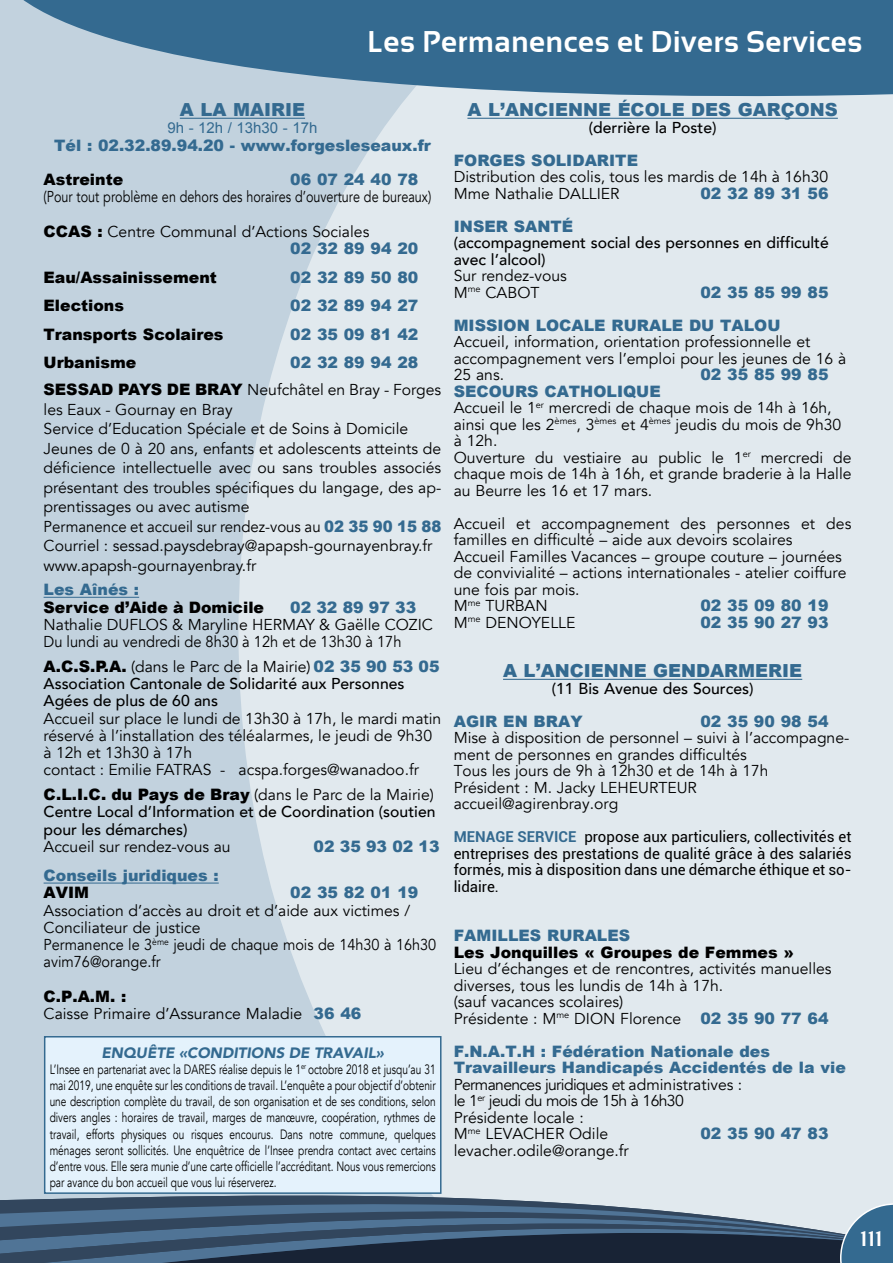
<style>
.page{position:relative;width:893px;height:1263px;background:#c2d2de}
.page>*{position:absolute;margin:0;border:0;box-sizing:border-box;transform-origin:0 0}
.t1{font:700 30px "Sansation";letter-spacing:.02em;color:#fff}
.t2{font:700 21px "Sansation";color:#fff}
.t3{font:900 18px "Arial";color:#346a90}
.t4{font:15.75px/16.5px "Avenir";color:#000}
.t5{font:900 15.75px/33px "Arial";color:#346a90}
.t6{font:500 15.75px/17.2px "Avenir";color:#000}
.t7{font:900 15.75px "Arial";color:#000}
.t8{font:15.75px/34.5px "Avenir";color:#000;scale:.8 1}
.t9{font:15px/16.5px "Roboto";color:#000;text-align:justify}
.t10{font:italic 900 15px "Avenir";color:#346a90}
.t11{font:15px "Arial";color:#346a90}
.t12{font:13.5px/16.2px "Avenir";color:#000;text-align:justify;scale:.75 1}
.s1{font-family:"Arial";font-weight:900}
.s2{font-family:"Arial";font-weight:900;color:#346a90}
.s3{font-weight:400}
.s4{font-weight:700;color:#346a90}
</style>
<div class="page">
<div style="left:238px;top:123px;width:655px;height:1030px;background:#e1e9ee"></div>
<svg style="left:23px;top:0;width:870px;height:123px;fill:#346a90"></svg>
<div style="left:441px;top:1153px;width:427px;height:50px;background:#e1e9ee"></div>
<svg style="left:0;top:1180px;width:858px;height:23px;background:#b6c2cc"></svg>
<svg style="left:0;top:1203px;width:893px;height:60px;background:#425971"></svg>
<hr style="left:467px;top:118px;width:371px;height:1px;background:#346a90">
<hr style="left:503px;top:679px;width:299px;height:1px;background:#346a90">
<hr style="left:180px;top:118px;width:125px;height:1px;background:#346a90">
<hr style="left:44px;top:597px;width:95px;height:1px;background:#346a90">
<hr style="left:44px;top:882px;width:175px;height:1px;background:#346a90">
<div style="left:45px;top:1037px;width:396px;height:156px;background:#e4f2fc"></div>
<div style="left:44px;top:1036px;width:397px;height:158px;border:2px solid #346a90"></div>
<h1 class="t1" style="left:367px;top:24px;width:496px">Les Permanences et Divers Services</h1>
<p class="t3" style="left:180px;top:100px;width:127px">A LA MAIRIE</p>
<p class="t11" style="left:167px;top:118px;width:152px">9h - 12h / 13h30 - 17h</p>
<p class="t5" style="left:54px;top:129px;width:378px">Tél : 02.32.89.94.20 - www.forgesleseaux.fr</p>
<p class="t7" style="left:44px;top:171px;width:81px">Astreinte</p>
<p class="t5" style="left:290px;top:163px;width:130px">06 07 24 40 78</p>
<p class="t8" style="left:44px;top:180px;width:486px">(Pour tout problème en dehors des horaires d’ouverture de bureaux)<br><span class="s1">CCAS :</span> Centre Communal d’Actions Sociales</p>
<p class="t5" style="left:290px;top:232px;width:130px">02 32 89 94 20</p>
<p class="t7" style="left:44px;top:268px;width:175px">Eau/Assainissement</p>
<p class="t5" style="left:290px;top:261px;width:130px">02 32 89 50 80</p>
<p class="t7" style="left:44px;top:297px;width:82px">Elections</p>
<p class="t5" style="left:290px;top:289px;width:130px">02 32 89 94 27</p>
<p class="t7" style="left:44px;top:325px;width:181px">Transports Scolaires</p>
<p class="t5" style="left:290px;top:318px;width:130px">02 35 09 81 42</p>
<p class="t7" style="left:44px;top:354px;width:94px">Urbanisme</p>
<p class="t5" style="left:290px;top:346px;width:130px">02 32 89 94 28</p>
<p class="t4" style="left:44px;top:380px;width:399px;line-height:19.5px"><span class="s1">SESSAD PAYS DE BRAY</span> Neufchâtel en Bray - Forges les Eaux - Gournay en Bray<br>Service d’Education Spéciale et de Soins à Domicile Jeunes de 0 à 20 ans, enfants et adolescents atteints de déficience intellectuelle avec ou sans troubles associés présentant des troubles spécifiques du langage, des ap&shy;prentissages ou avec autisme<br>Permanence et accueil sur rendez-vous au <span class="s2">02 35 90 15 88<br></span>Courriel : sessad.paysdebray@apapsh-gournayenbray.fr www.apapsh-gournayenbray.fr</p>
<p class="t5" style="left:44px;top:573px;width:97px">Les Aînés :</p>
<p class="t7" style="left:44px;top:598px;width:222px">Service d’Aide à Domicile</p>
<p class="t5" style="left:290px;top:591px;width:128px">02 32 89 97 33</p>
<p class="t4" style="left:44px;top:616px;width:391px;line-height:17.2px">Nathalie DUFLOS &amp; Maryline HERMAY &amp; Gaëlle COZIC<br>Du lundi au vendredi de 8h30 à 12h et de 13h30 à 17h</p>
<p class="t6" style="left:44px;top:657px;width:398px"><span class="s1">A.C.S.P.A.</span> <span class="s3">(dans le Parc de la Mairie)</span> <span class="s2">02 35 90 53 05<br></span>Association Cantonale de Solidarité aux Personnes<br>Agées de plus de 60 ans</p>
<p class="t4" style="left:44px;top:710px;width:399px;line-height:17.2px">Accueil sur place le lundi de 13h30 à 17h, le mardi matin réservé à l’installation des téléalarmes, le jeudi de 9h30 à 12h et 13h30 à 17h<br>contact : Emilie FATRAS - acspa.forges@wanadoo.fr</p>
<p class="t6" style="left:44px;top:785px;width:393px;text-align:justify"><span class="s1">C.L.I.C. du Pays de Bray</span> <span class="s3">(dans le Parc de la Mairie)<br></span>Centre Local d’Information et de Coordination (soutien pour les démarches)</p>
<p class="t4" style="left:44px;top:838px;width:189px">Accueil sur rendez-vous au</p>
<p class="t5" style="left:314px;top:830px;width:128px">02 35 93 02 13</p>
<p class="t5" style="left:44px;top:859px;width:177px">Conseils juridiques :</p>
<p class="t7" style="left:44px;top:884px;width:47px">AVIM</p>
<p class="t5" style="left:290px;top:876px;width:130px">02 35 82 01 19</p>
<p class="t4" style="left:44px;top:902px;width:394px;line-height:17.2px">Association d’accès au droit et d’aide aux victimes / Conciliateur de justice<br>Permanence le 3<sup>ème</sup> jeudi de chaque mois de 14h30 à 16h30 avim76@orange.fr</p>
<p class="t7" style="left:44px;top:987px;width:84px">C.P.A.M. :</p>
<p class="t4" style="left:44px;top:1006px;width:319px">Caisse Primaire d’Assurance Maladie <span class="s2">36 46</span></p>
<p class="t10" style="left:102px;top:1040px;width:284px">ENQUÊTE «CONDITIONS DE TRAVAIL»</p>
<p class="t12" style="left:50px;top:1061px;width:516px">L’Insee en partenariat avec la DARES réalise depuis le 1<sup>er</sup> octobre 2018 et jusqu’au 31 mai 2019, une enquête sur les conditions de travail. L’enquête a pour objectif d’obtenir une description complète du travail, de son organisation et de ses conditions, selon divers angles : horaires de travail, marges de manœuvre, coopération, rythmes de travail, efforts physiques ou risques encourus. Dans notre commune, quelques ménages seront sollicités. Une enquêtrice de l’Insee prendra contact avec certains d’entre vous. Elle sera munie d’une carte officielle l’accréditant. Nous vous remercions par avance du bon accueil que vous lui réserverez.</p>
<p class="t3" style="left:467px;top:100px;width:372px">A L’ANCIENNE ÉCOLE DES GARÇONS</p>
<p class="t6" style="left:589px;top:118px;width:129px">(derrière la Poste)</p>
<p class="t5" style="left:454px;top:144px;width:186px">FORGES SOLIDARITE</p>
<p class="t4" style="left:454px;top:169px;width:376px">Distribution des colis, tous les mardis de 14h à 16h30<br>Mme Nathalie DALLIER</p>
<p class="t5" style="left:700px;top:177px;width:130px">02 32 89 31 56</p>
<p class="t5" style="left:454px;top:210px;width:121px">INSER SANTÉ</p>
<p class="t6" style="left:454px;top:233px;width:377px;line-height:16.5px">(accompagnement social des personnes en difficulté avec l’alcool)</p>
<p class="t4" style="left:454px;top:268px;width:115px">Sur rendez-vous<br>M<sup>me</sup> CABOT</p>
<p class="t5" style="left:454px;top:276px;width:376px;text-indent:247px">02 35 85 99 85<br>MISSION LOCALE RURALE DU TALOU</p>
<p class="t4" style="left:454px;top:334px;width:394px">Accueil, information, orientation professionnelle et accompagnement vers l’emploi pour les jeunes de 16 à<br>25 ans.</p>
<p class="t5" style="left:700px;top:358px;width:130px">02 35 85 99 85</p>
<p class="t5" style="left:454px;top:375px;width:209px">SECOURS CATHOLIQUE</p>
<p class="t4" style="left:454px;top:400px;width:399px">Accueil le 1<sup>er</sup> mercredi de chaque mois de 14h à 16h, ainsi que les 2<sup>èmes</sup>, 3<sup>èmes</sup> et 4<sup>èmes</sup> jeudis du mois de 9h30 à 12h.<br>Ouverture du vestiaire au public le 1<sup>er</sup> mercredi de chaque mois de 14h à 16h, et grande braderie à la Halle au Beurre les 16 et 17 mars.</p>
<p class="t4" style="left:454px;top:515px;width:399px">Accueil et accompagnement des personnes et des familles en difficulté – aide aux devoirs scolaires<br>Accueil Familles Vacances – groupe couture – journées de convivialité – actions internationales - atelier coiffure une fois par mois.<br>M<sup>me</sup> TURBAN</p>
<p class="t5" style="left:700px;top:589px;width:130px">02 35 09 80 19</p>
<p class="t4" style="left:454px;top:614px;width:123px">M<sup>me</sup> DENOYELLE</p>
<p class="t5" style="left:700px;top:606px;width:130px">02 35 90 27 93</p>
<p class="t3" style="left:503px;top:661px;width:301px">A L’ANCIENNE GENDARMERIE</p>
<p class="t6" style="left:552px;top:679px;width:203px">(11 Bis Avenue des Sources)</p>
<p class="t5" style="left:454px;top:705px;width:130px">AGIR EN BRAY</p>
<p class="t5" style="left:700px;top:705px;width:130px">02 35 90 98 54</p>
<p class="t4" style="left:454px;top:730px;width:397px">Mise à disposition de personnel – suivi à l’accompagne&shy;ment de personnes en grandes difficultés<br>Tous les jours de 9h à 12h30 et de 14h à 17h<br>Président : M. Jacky LEHEURTEUR accueil@agirenbray.org</p>
<p class="t9" style="left:454px;top:828px;width:399px"><span class="s4">MENAGE SERVICE</span> propose aux particuliers, collectivités et entreprises des prestations de qualité grâce à des salariés formés, mis à disposition dans une démarche éthique et so&shy;lidaire.</p>
<p class="t5" style="left:454px;top:919px;width:178px">FAMILLES RURALES</p>
<p class="t7" style="left:454px;top:943px;width:342px">Les Jonquilles « Groupes de Femmes »</p>
<p class="t4" style="left:454px;top:961px;width:379px">Lieu d’échanges et de rencontres, activités manuelles diverses, tous les lundis de 14h à 17h.<br>(sauf vacances scolaires)<br>Présidente : M<sup>me</sup> DION Florence <span class="s2">02 35 90 77 64</span></p>
<p class="t5" style="left:454px;top:1043px;width:394px;line-height:16.5px">F.N.A.T.H : Fédération Nationale des<br>Travailleurs Handicapés Accidentés de la vie</p>
<p class="t4" style="left:454px;top:1076px;width:290px">Permanences juridiques et administratives : le 1<sup>er</sup> jeudi du mois de 15h à 16h30<br>Présidente locale :<br>M<sup>me</sup> LEVACHER Odile</p>
<p class="t5" style="left:700px;top:1117px;width:130px">02 35 90 47 83</p>
<p class="t4" style="left:454px;top:1142px;width:177px">levacher.odile@orange.fr</p>
<h2 class="t2" style="left:860px;top:1227px;width:24px">111</h2>
</div>
